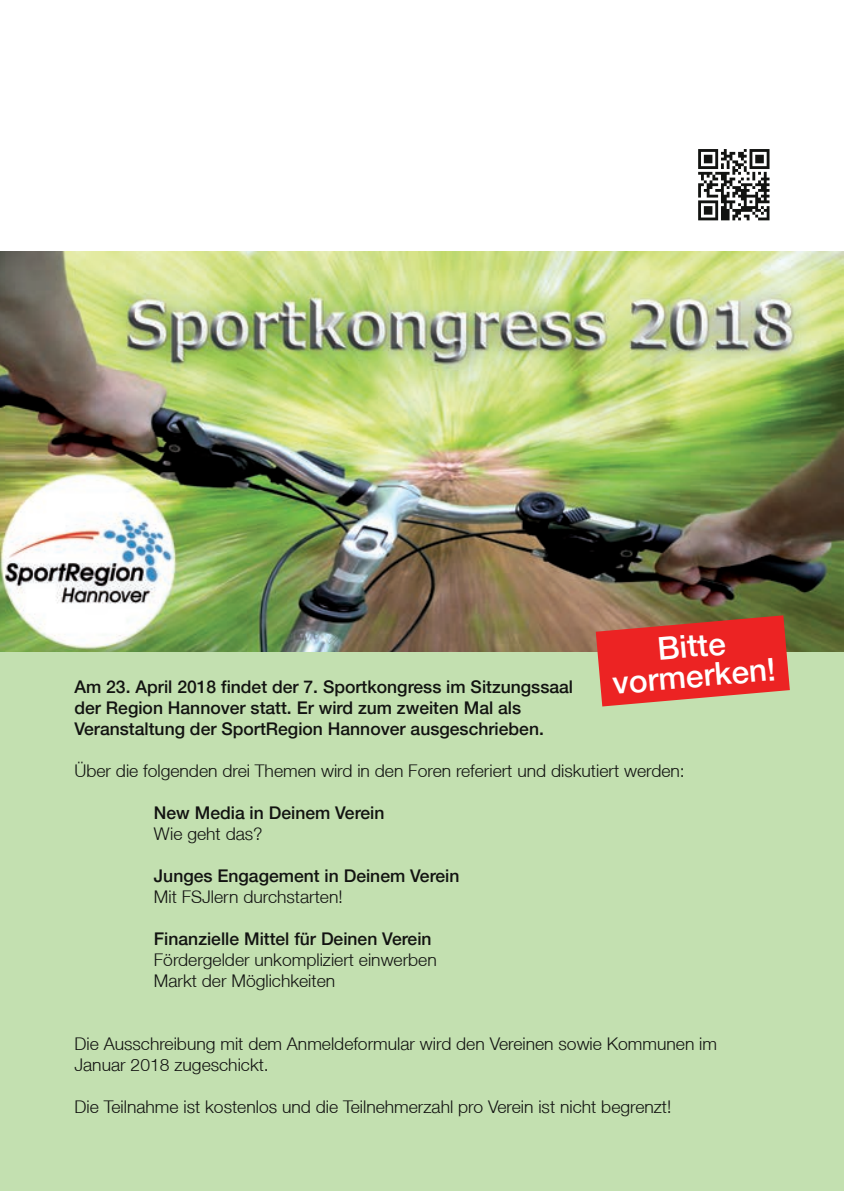
<style>
.page{position:relative;width:844px;height:1191px;background:#fff}
.page>*{position:absolute;margin:0;border:0;box-sizing:border-box;transform-origin:0 0}
.t1{font:500 31.5px/30.1px "Helvetica Neue LT";color:#fff;text-align:center}
.t2{font:300 17.5px/21px "Helvetica Neue LT";color:#121311}
.t3{font:500 17.5px/21px "Helvetica Neue LT";color:#121311}
</style>
<div class="page">
<div style="left:0;top:252px;width:843px;height:939px;background:#c3e0b0"></div>
<img style="left:0;top:252px;width:843px;height:399px">
<svg style="left:595px;top:615px;width:194px;height:91px;background:#dd3e35"></svg>
<svg style="left:698px;top:149px;width:71px;height:71px"></svg>
<h1 class="t1" style="left:608px;top:637px;width:165px;rotate:-5deg">Bitte vormerken!</h1>
<p class="t3" style="left:74px;top:676px;width:500px">Am 23. April 2018 findet der 7. Sportkongress im Sitzungssaal der Region Hannover statt. Er wird zum zweiten Mal als<br>Veranstaltung der SportRegion Hannover ausgeschrieben.</p>
<p class="t2" style="left:74px;top:760px;width:611px">Über die folgenden drei Themen wird in den Foren referiert und diskutiert werden:</p>
<p class="t3" style="left:154px;top:802px;width:232px">New Media in Deinem Verein</p>
<p class="t2" style="left:154px;top:823px;width:110px">Wie geht das?</p>
<p class="t3" style="left:154px;top:865px;width:307px">Junges Engagement in Deinem Verein</p>
<p class="t2" style="left:154px;top:886px;width:190px">Mit FSJlern durchstarten!</p>
<p class="t3" style="left:154px;top:928px;width:279px">Finanzielle Mittel für Deinen Verein</p>
<p class="t2" style="left:154px;top:949px;width:284px">Fördergelder unkompliziert einwerben<br>Markt der Möglichkeiten</p>
<p class="t2" style="left:74px;top:1033px;width:644px">Die Ausschreibung mit dem Anmeldeformular wird den Vereinen sowie Kommunen im<br>Januar 2018 zugeschickt.</p>
<p class="t2" style="left:74px;top:1096px;width:598px">Die Teilnahme ist kostenlos und die Teilnehmerzahl pro Verein ist nicht begrenzt!</p>
</div>
